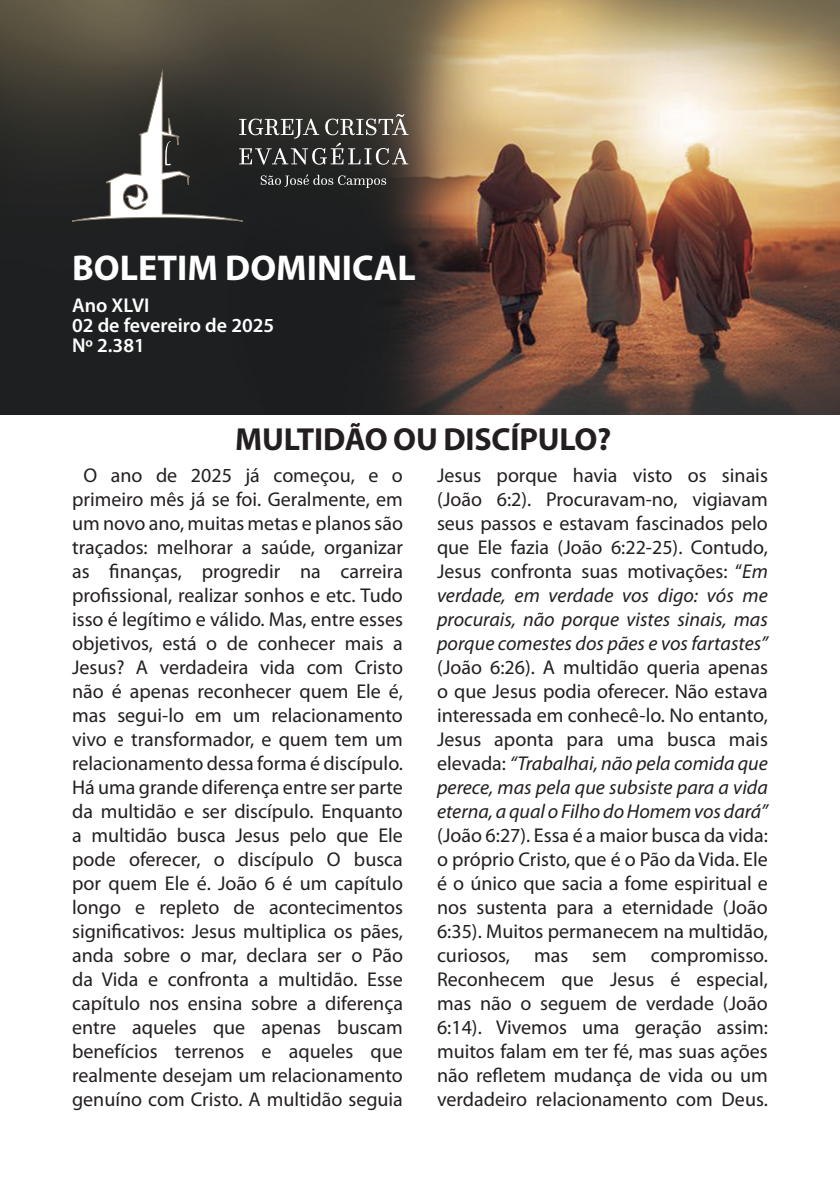
<style>
.page{position:relative;width:840px;height:1191px;background:#fff}
.page>*{position:absolute;margin:0;border:0;box-sizing:border-box;transform-origin:0 0}
.t1{font:700 36px "Myriad Pro";color:#fff}
.t2{font:700 32px "Myriad Pro";letter-spacing:-.005em;color:#231f20}
.t3{font:20px/24px "Myriad Pro";color:#231f20;text-align:center}
.t4{font:600 20px "Myriad Pro";color:#fff}
.s1{font-style:italic}
</style>
<div class="page">
<img style="left:0;top:0;width:839px;height:414px">
<svg style="left:71px;top:72px;width:337px;height:149px;background:#44433f"></svg>
<p class="t1" style="left:72px;top:244px;width:345px">BOLETIM DOMINICAL</p>
<p class="t4" style="left:72px;top:292px;width:79px">Ano XLVI</p>
<p class="t4" style="left:72px;top:312px;width:203px">02 de fevereiro de 2025</p>
<p class="t4" style="left:72px;top:332px;width:74px">Nº 2.381</p>
<p class="t2" style="left:235px;top:418px;width:377px">MULTIDÃO OU DISCÍPULO?</p>
<p class="t3" style="left:72px;top:462px;width:332px">O ano de 2025 já começou, e o primeiro mês já se foi. Geralmente, em um novo ano, muitas metas e planos são traçados: melhorar a saúde, organizar as finanças, progredir na carreira profissional, realizar sonhos e etc. Tudo isso é legítimo e válido. Mas, entre esses objetivos, está o de conhecer mais a Jesus? A verdadeira vida com Cristo não é apenas reconhecer quem Ele é, mas segui-lo em um relacionamento vivo e transformador, e quem tem um relacionamento dessa forma é discípulo.<br>Há uma grande diferença entre ser parte da multidão e ser discípulo. Enquanto a multidão busca Jesus pelo que Ele pode oferecer, o discípulo O busca por quem Ele é. João 6 é um capítulo longo e repleto de acontecimentos significativos: Jesus multiplica os pães, anda sobre o mar, declara ser o Pão da Vida e confronta a multidão. Esse capítulo nos ensina sobre a diferença entre aqueles que apenas buscam benefícios terrenos e aqueles que realmente desejam um relacionamento genuíno com Cristo. A multidão seguia</p>
<p class="t3" style="left:437px;top:462px;width:332px;text-align:justify">Jesus porque havia visto os sinais (João 6:2). Procuravam-no, vigiavam seus passos e estavam fascinados pelo que Ele fazia (João 6:22-25). Contudo, Jesus confronta suas motivações: “<span class="s1">Em verdade, em verdade vos digo: vós me procurais, não porque vistes sinais, mas porque comestes dos pães e vos fartastes” </span>(João 6:26). A multidão queria apenas o que Jesus podia oferecer. Não estava interessada em conhecê-lo. No entanto, Jesus aponta para uma busca mais elevada: <span class="s1">“Trabalhai, não pela comida que perece, mas pela que subsiste para a vida eterna, a qual o Filho do Homem vos dará” </span>(João 6:27). Essa é a maior busca da vida: o próprio Cristo, que é o Pão da Vida. Ele é o único que sacia a fome espiritual e nos sustenta para a eternidade (João 6:35). Muitos permanecem na multidão, curiosos, mas sem compromisso.<br>Reconhecem que Jesus é especial, mas não o seguem de verdade (João 6:14). Vivemos uma geração assim: muitos falam em ter fé, mas suas ações não refletem mudança de vida ou um verdadeiro relacionamento com Deus.</p>
</div>
